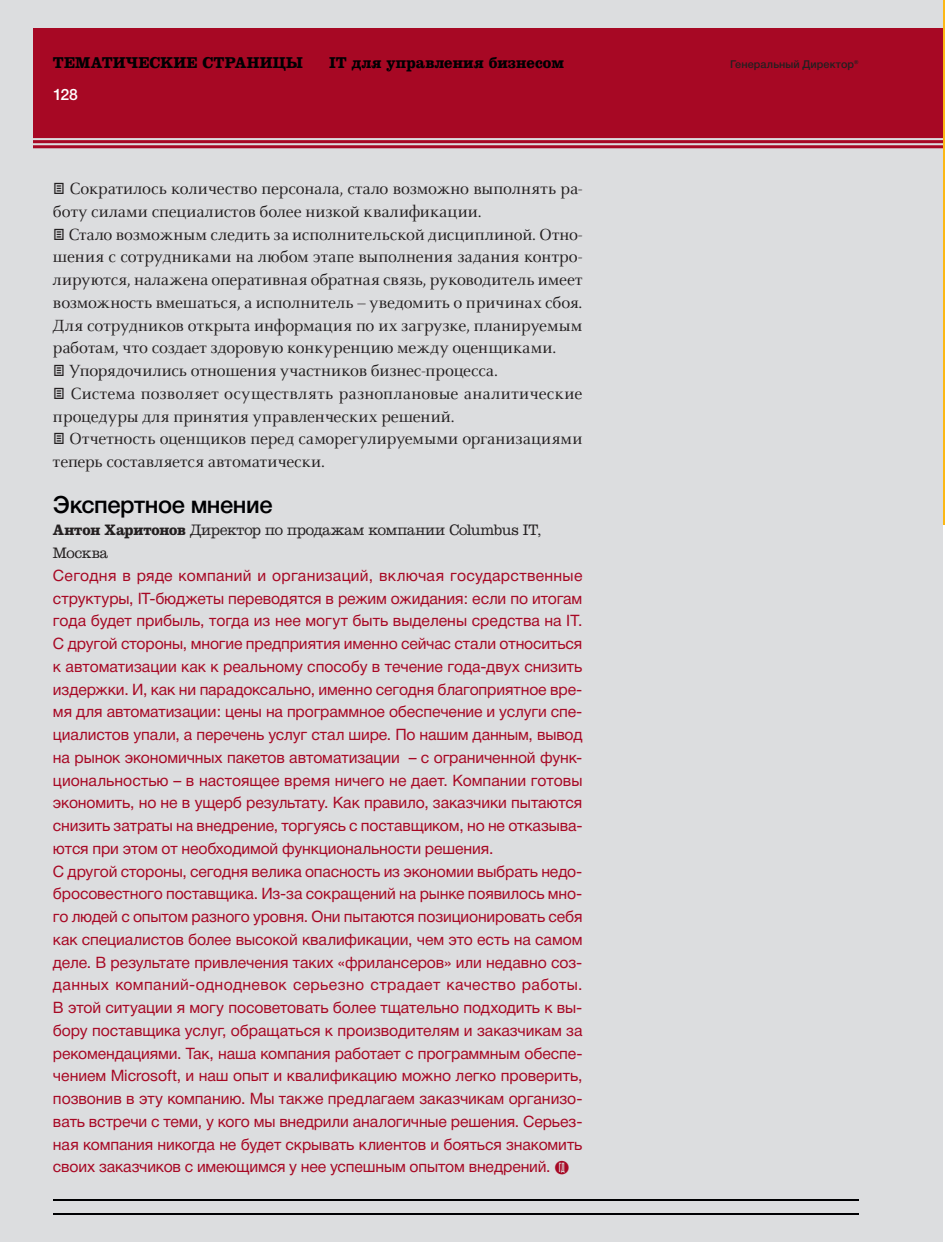
<style>
.page{position:relative;width:945px;height:1242px;background:#fff}
.page>*{position:absolute;margin:0;border:0;box-sizing:border-box;transform-origin:0 0}
.t1{font:500 23.8px "Helvetica Neue Cyr";letter-spacing:-.02em;color:#000002}
.t2{font:17.85px/22.8px "GD Celestial";color:#231f20}
.t3{font:700 16.28px "IN Ventura";letter-spacing:.01em;color:#000002}
.t4{font:15.75px/22.8px "Helvetica Neue Cyr";letter-spacing:-.005em;color:#a70824}
.t5{font:500 15.75px "Helvetica Neue Cyr";color:#fff}
.t6{font:500 10.85px "Helvetica Neue Cyr";letter-spacing:.01em;color:#231f20}
.s1{font-family:"IN Ventura";font-weight:700;color:#231f20}
.s2{font-family:"IN Ventura";font-weight:300;color:#231f20}
.s3{font-family:"GD Celestial";font-size:17.85px}
</style>
<div class="page">
<div style="left:0;top:0;width:943px;height:1242px;background:#dcdddf"></div>
<div style="left:33px;top:28px;width:910px;height:121px;background:#a70824"></div>
<hr style="left:53px;top:1213px;width:805px;height:2px;background:#000002">
<hr style="left:53px;top:1199px;width:805px;height:1px;background:#000002">
<hr style="left:33px;top:138px;width:910px;height:2px;background:#dcdddf">
<hr style="left:33px;top:143px;width:910px;height:2px;background:#dcdddf">
<hr style="left:33px;top:148px;width:910px;height:2px;background:#dcdddf">
<hr style="left:943px;top:0;width:1px;height:525px;background:#fcb814">
<p class="t3" style="left:53px;top:57px;width:251px">ТЕМАТИЧЕСКИЕ СТРАНИЦЫ</p>
<p class="t3" style="left:329px;top:57px;width:236px">IТ для управления бизнесом</p>
<p class="t6" style="left:730px;top:60px;width:130px">Генеральный Директор®</p>
<p class="t5" style="left:53px;top:89px;width:26px">128</p>
<p class="t2" style="left:53px;top:179px;width:531px">± Сократилось количество персонала, стало возможно выполнять ра&shy;боту силами специалистов более низкой квалификации.<br>± Стало возможным следить за исполнительской дисциплиной. Отно&shy;шения с сотрудниками на любом этапе выполнения задания контро&shy;лируются, налажена оперативная обратная связь, руководитель имеет возможность вмешаться, а исполнитель – уведомить о причинах сбоя.<br>Для сотрудников открыта информация по их загрузке, планируемым работам, что создает здоровую конкуренцию между оценщиками.<br>± Упорядочились отношения участников бизнес-процесса.<br>± Система позволяет осуществлять разноплановые аналитические процедуры для принятия управленческих решений.<br>± Отчетность оценщиков перед саморегулируемыми организациями теперь составляется автоматически.</p>
<p class="t1" style="left:53px;top:495px;width:221px">Экспертное мнение</p>
<p class="t4" style="left:53px;top:520px;width:531px"><span class="s1">Антон Харитонов</span> <span class="s2">Директор по продажам компании Columbus IT, Москва<br></span>Сегодня в ряде компаний и организаций, включая государственные структуры, IT-бюджеты переводятся в режим ожидания: если по итогам года будет прибыль, тогда из нее могут быть выделены средства на IT.<br>С другой стороны, многие предприятия именно сейчас стали относиться к автоматизации как к реальному способу в течение года-двух снизить издержки. И, как ни парадоксально, именно сегодня благоприятное вре&shy;мя для автоматизации: цены на программное обеспечение и услуги спе&shy;циалистов упали, а перечень услуг стал шире. По нашим данным, вывод на рынок экономичных пакетов автоматизации – с ограниченной функ&shy;циональностью – в настоящее время ничего не дает. Компании готовы экономить, но не в ущерб результату. Как правило, заказчики пытаются снизить затраты на внедрение, торгуясь с поставщиком, но не отказыва&shy;ются при этом от необходимой функциональности решения.<br>С другой стороны, сегодня велика опасность из экономии выбрать недо&shy;бросовестного поставщика. Из-за сокращений на рынке появилось мно&shy;го людей с опытом разного уровня. Они пытаются позиционировать себя как специалистов более высокой квалификации, чем это есть на самом деле. В результате привлечения таких «фрилансеров» или недавно соз&shy;данных компаний-однодневок серьезно страдает качество работы.<br>В этой ситуации я могу посоветовать более тщательно подходить к вы&shy;бору поставщика услуг, обращаться к производителям и заказчикам за рекомендациями. Так, наша компания работает с программным обеспе&shy;чением Microsoft, и наш опыт и квалификацию можно легко проверить, позвонив в эту компанию. Мы также предлагаем заказчикам организо&shy;вать встречи с теми, у кого мы внедрили аналогичные решения. Серьез&shy;ная компания никогда не будет скрывать клиентов и бояться знакомить своих заказчиков с имеющимся у нее успешным опытом внедрений. <span class="s3">≠</span></p>
</div>
